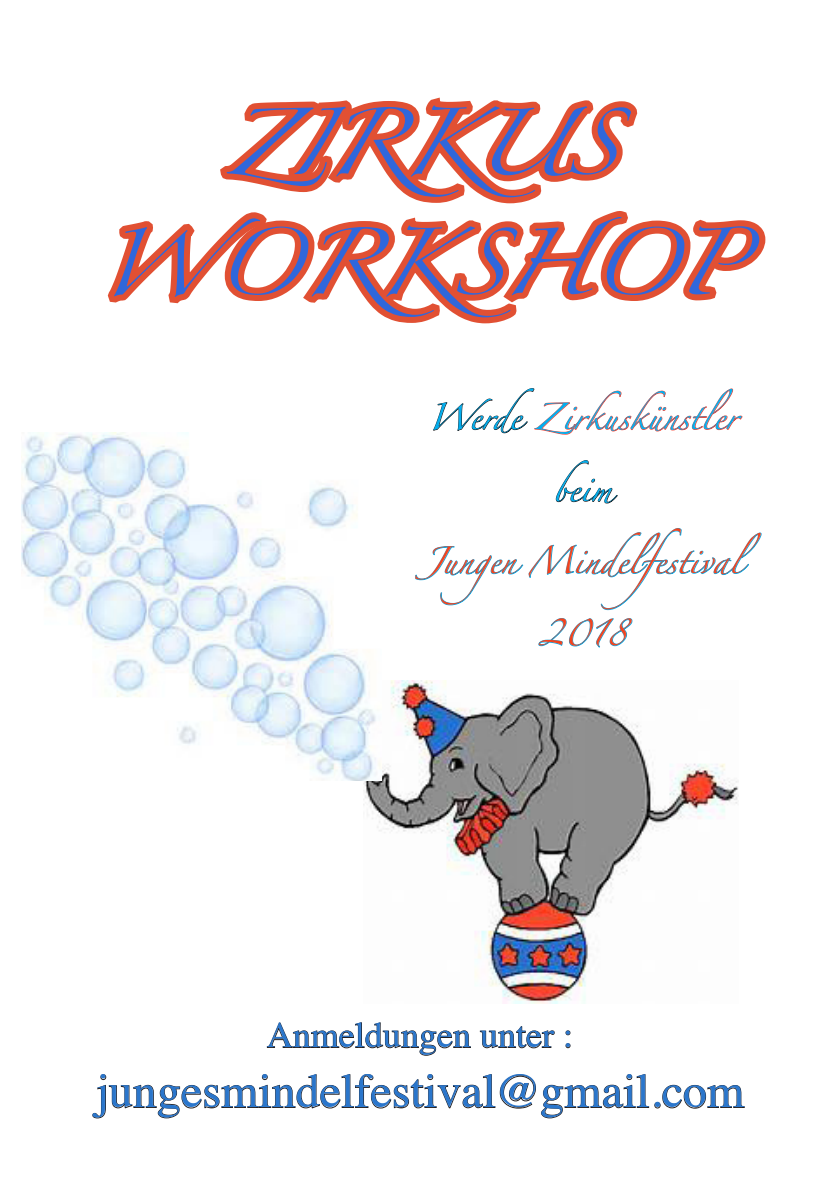
<style>
.page{position:relative;width:840px;height:1191px;background:#fff}
.page>*{position:absolute;margin:0;border:0;box-sizing:border-box;transform-origin:0 0}
.t1{font:60px/120px "Zapfino";color:#3067db;text-align:center}
.t2{font:48px "Times";color:#2a76cc}
.t3{font:36px "Times";color:#2a76cc}
.t4{font:24px "Zapfino";color:#f3421d}
.t5{font:24px "Zapfino";color:#00aeef}
</style>
<div class="page">
<svg style="left:107px;top:221px;width:108px;height:83px"></svg>
<svg style="left:215px;top:97px;width:551px;height:227px"></svg>
<img style="left:363px;top:680px;width:375px;height:323px">
<img style="left:21px;top:433px;width:360px;height:347px">
<svg style="left:266px;top:1022px;width:205px;height:34px"></svg>
<svg style="left:479px;top:1026px;width:76px;height:22px"></svg>
<svg style="left:565px;top:1030px;width:5px;height:18px"></svg>
<svg style="left:92px;top:1074px;width:652px;height:45px"></svg>
<svg style="left:433px;top:388px;width:309px;height:47px"></svg>
<svg style="left:555px;top:460px;width:63px;height:44px"></svg>
<svg style="left:415px;top:528px;width:346px;height:82px"></svg>
<svg style="left:538px;top:618px;width:94px;height:30px"></svg>
<p class="t1" style="left:99px;top:93px;width:642px">ZI RKU S<br>WO RKS HO P</p>
<p class="t5" style="left:427px;top:407px;width:311px">Werde Zirkuskünstler</p>
<p class="t5" style="left:552px;top:479px;width:61px">beim</p>
<p class="t4" style="left:423px;top:551px;width:339px">Jungen Mindelfestival</p>
<p class="t4" style="left:538px;top:623px;width:89px">2018</p>
<p class="t3" style="left:267px;top:1020px;width:307px">Anmeldungen unter :</p>
<p class="t2" style="left:95px;top:1071px;width:650px">jungesmindelfestival@gmail.com</p>
</div>
